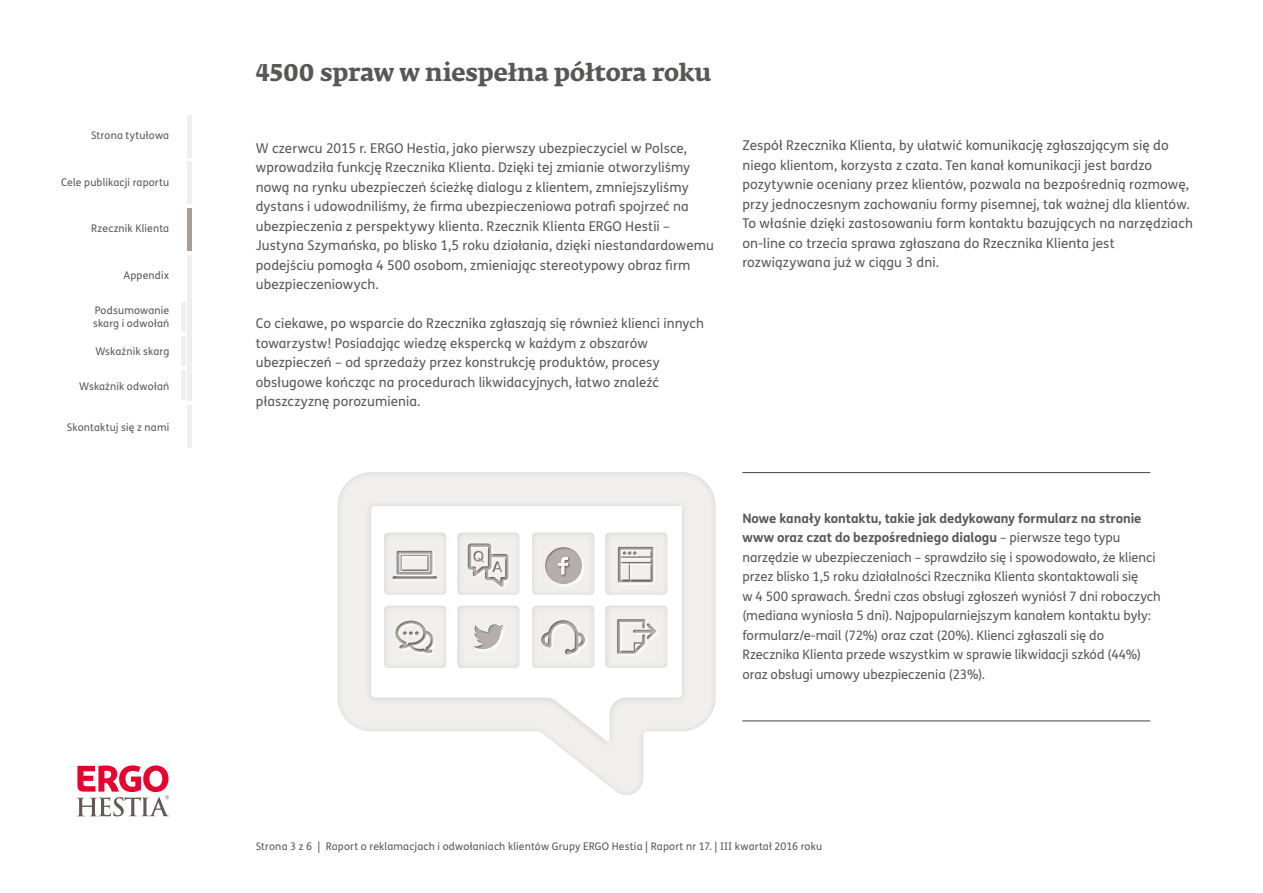
<style>
.page{position:relative;width:1263px;height:893px;background:#fff}
.page>*{position:absolute;margin:0;border:0;box-sizing:border-box;transform-origin:0 0}
.t1{font:700 24px "Fedra Serif A Pro";color:#575756}
.t2{font:13.5px/19.5px "FS Me";letter-spacing:.005em;color:#575756}
.t3{font:13.05px/19.5px "FS Me";letter-spacing:-.005em;color:#575756}
.t4{font:10.5px/13.5px "FS Me";letter-spacing:.015em;color:#575756}
.s1{font-weight:700}
</style>
<div class="page">
<svg style="left:77px;top:765px;width:92px;height:51px"></svg>
<hr style="left:188px;top:115px;width:4px;height:42px;background:#f1efee">
<hr style="left:188px;top:162px;width:4px;height:42px;background:#f1efee">
<hr style="left:188px;top:255px;width:4px;height:145px;background:#f1efee">
<hr style="left:182px;top:336px;width:4px;height:30px;background:#f1efee">
<hr style="left:182px;top:302px;width:4px;height:30px;background:#f1efee">
<hr style="left:182px;top:370px;width:4px;height:30px;background:#f1efee">
<hr style="left:188px;top:406px;width:4px;height:42px;background:#f1efee">
<div style="left:324px;top:463px;width:406px;height:333px;background:#575756;opacity:.2"></div>
<hr style="left:188px;top:208px;width:4px;height:43px;background:#a69d99">
<div style="left:372px;top:522px;width:88px;height:73px;background:#575756;opacity:.2"></div>
<div style="left:372px;top:595px;width:88px;height:73px;background:#575756;opacity:.2"></div>
<div style="left:520px;top:522px;width:88px;height:73px;background:#575756;opacity:.2"></div>
<div style="left:520px;top:595px;width:88px;height:73px;background:#575756;opacity:.2"></div>
<div style="left:445px;top:522px;width:88px;height:73px;background:#575756;opacity:.2"></div>
<div style="left:445px;top:595px;width:88px;height:73px;background:#575756;opacity:.2"></div>
<div style="left:593px;top:522px;width:88px;height:73px;background:#575756;opacity:.2"></div>
<div style="left:593px;top:595px;width:88px;height:73px;background:#575756;opacity:.2"></div>
<div style="left:618px;top:621px;width:39px;height:36px;background:#f5f4f3"></div>
<div style="left:590px;top:599px;width:90px;height:55px;background:#575756;opacity:.75"></div>
<div style="left:543px;top:622px;width:45px;height:36px;background:#f1efee"></div>
<div style="left:515px;top:599px;width:94px;height:56px;background:#575756;opacity:.75"></div>
<div style="left:368px;top:532px;width:95px;height:49px;background:#575756;opacity:.75"></div>
<div style="left:468px;top:545px;width:43px;height:45px;background:#f1efee"></div>
<div style="left:442px;top:525px;width:91px;height:63px;background:#575756;opacity:.75"></div>
<div style="left:591px;top:527px;width:87px;height:57px;background:#575756;opacity:.75"></div>
<div style="left:395px;top:622px;width:41px;height:33px;background:#f2f0ef"></div>
<div style="left:369px;top:602px;width:89px;height:51px;background:#575756;opacity:.75"></div>
<div style="left:531px;top:537px;width:64px;height:50px;background:#575756;opacity:.75"></div>
<div style="left:459px;top:615px;width:57px;height:36px;background:#575756;opacity:.75"></div>
<hr style="left:742px;top:472px;width:408px;height:1px;background:#575756">
<hr style="left:742px;top:720px;width:408px;height:1px;background:#575756">
<p class="t4" style="left:91px;top:128px;width:80px">Strona tytułowa</p>
<p class="t4" style="left:61px;top:175px;width:110px">Cele publikacji raportu</p>
<p class="t4" style="left:91px;top:222px;width:80px">Rzecznik Klienta</p>
<p class="t4" style="left:123px;top:269px;width:47px">Appendix</p>
<p class="t4" style="left:93px;top:303px;width:78px">Podsumowanie skarg i odwołań</p>
<p class="t4" style="left:95px;top:345px;width:75px">Wskaźnik skarg</p>
<p class="t4" style="left:79px;top:379px;width:92px">Wskaźnik odwołań</p>
<p class="t4" style="left:67px;top:420px;width:104px">Skontaktuj się z nami</p>
<h1 class="t1" style="left:256px;top:58px;width:457px">4500 spraw w niespełna półtora roku</h1>
<p class="t2" style="left:256px;top:138px;width:460px">W czerwcu 2015 r. ERGO Hestia, jako pierwszy ubezpieczyciel w Polsce, wprowadziła funkcję Rzecznika Klienta. Dzięki tej zmianie otworzyliśmy nową na rynku ubezpieczeń ścieżkę dialogu z klientem, zmniejszyliśmy dystans i udowodniliśmy, że firma ubezpieczeniowa potrafi spojrzeć na ubezpieczenia z perspektywy klienta. Rzecznik Klienta ERGO Hestii – Justyna Szymańska, po blisko 1,5 roku działania, dzięki niestandardowemu podejściu pomogła 4 500 osobom, zmieniając stereotypowy obraz firm ubezpieczeniowych.</p>
<p class="t2" style="left:256px;top:313px;width:450px">Co ciekawe, po wsparcie do Rzecznika zgłaszają się również klienci innych towarzystw! Posiadając wiedzę ekspercką w każdym z obszarów ubezpieczeń – od sprzedaży przez konstrukcję produktów, procesy obsługowe kończąc na procedurach likwidacyjnych, łatwo znaleźć płaszczyznę porozumienia.</p>
<p class="t2" style="left:742px;top:136px;width:452px">Zespół Rzecznika Klienta, by ułatwić komunikację zgłaszającym się do niego klientom, korzysta z czata. Ten kanał komunikacji jest bardzo pozytywnie oceniany przez klientów, pozwala na bezpośrednią rozmowę, przy jednoczesnym zachowaniu formy pisemnej, tak ważnej dla klientów.<br>To właśnie dzięki zastosowaniu form kontaktu bazujących na narzędziach on-line co trzecia sprawa zgłaszana do Rzecznika Klienta jest rozwiązywana już w ciągu 3 dni.</p>
<p class="t3" style="left:742px;top:508px;width:420px"><span class="s1">Nowe kanały kontaktu, takie jak dedykowany formularz na stronie www oraz czat do bezpośredniego dialogu</span> – pierwsze tego typu narzędzie w ubezpieczeniach – sprawdziło się i spowodowało, że klienci przez blisko 1,5 roku działalności Rzecznika Klienta skontaktowali się<br>w 4 500 sprawach. Średni czas obsługi zgłoszeń wyniósł 7 dni roboczych (mediana wyniosła 5 dni). Najpopularniejszym kanałem kontaktu były: formularz/e-mail (72%) oraz czat (20%). Klienci zgłaszali się do Rzecznika Klienta przede wszystkim w sprawie likwidacji szkód (44%) oraz obsługi umowy ubezpieczenia (23%).</p>
<p class="t4" style="left:256px;top:840px;width:568px">Strona 3 z 6 | Raport o reklamacjach i odwołaniach klientów Grupy ERGO Hestia | Raport nr 17. | III kwartał 2016 roku</p>
</div>
